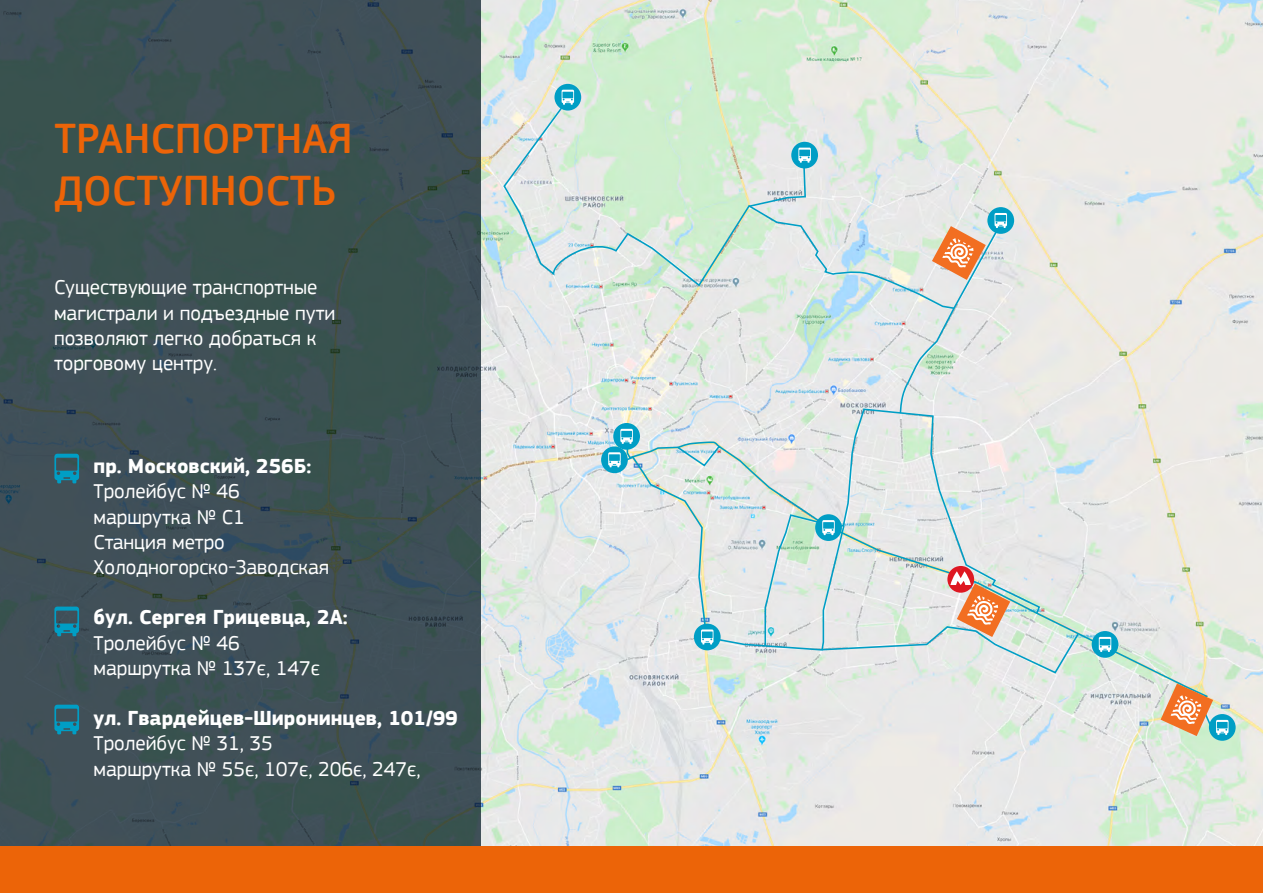
<style>
.page{position:relative;width:1263px;height:893px;background:#fff}
.page>*{position:absolute;margin:0;border:0;box-sizing:border-box;transform-origin:0 0}
.t1{font:500 43.5px/52.2px "PF Square Sans Pro";color:#ec6408}
.t2{font:21px/25.2px "PF Square Sans Pro";color:#fff}
.t3{font:700 21px "PF Square Sans Pro";color:#fff}
</style>
<div class="page">
<img style="left:480px;top:0;width:783px;height:847px">
<div style="left:0;top:0;width:480px;height:893px;background:#3d4f5a"></div>
<svg style="left:54px;top:454px;width:25px;height:29px"></svg>
<svg style="left:54px;top:607px;width:25px;height:29px"></svg>
<svg style="left:54px;top:705px;width:25px;height:29px"></svg>
<svg style="left:626px;top:440px;width:587px;height:289px;background:#e4e7e4"></svg>
<svg style="left:676px;top:441px;width:46px;height:8px"></svg>
<div style="left:613px;top:423px;width:27px;height:27px;background:#009ec5;border-radius:50%"></div>
<svg style="left:620px;top:429px;width:13px;height:15px"></svg>
<div style="left:601px;top:446px;width:27px;height:27px;background:#009ec5;border-radius:50%"></div>
<svg style="left:608px;top:452px;width:13px;height:15px"></svg>
<svg style="left:1092px;top:631px;width:26px;height:27px"></svg>
<svg style="left:1099px;top:637px;width:12px;height:15px"></svg>
<div style="left:1209px;top:714px;width:26px;height:27px;background:#009ec5;border-radius:50%"></div>
<svg style="left:1160px;top:683px;width:68px;height:53px;background:#d3b799"></svg>
<svg style="left:619px;top:455px;width:461px;height:220px;background:#e0e6e4"></svg>
<div style="left:694px;top:624px;width:27px;height:26px;background:#009ec5;border-radius:50%"></div>
<svg style="left:701px;top:629px;width:12px;height:15px"></svg>
<svg style="left:502px;top:95px;width:454px;height:215px;background:#d8e9db"></svg>
<svg style="left:554px;top:84px;width:27px;height:27px"></svg>
<svg style="left:562px;top:90px;width:12px;height:15px"></svg>
<svg style="left:791px;top:142px;width:27px;height:26px"></svg>
<div style="left:0;top:847px;width:1263px;height:46px;background:#ec6408"></div>
<svg style="left:747px;top:148px;width:294px;height:504px;background:#dde2df"></svg>
<h1 class="t1" style="left:55px;top:113px;width:300px">ТРАНСПОРТНАЯ<br>ДОСТУПНОСТЬ</h1>
<p class="t2" style="left:54px;top:275px;width:283px">Существующие транспортные магистрали и подъездные пути позволяют легко добраться к торговому центру.</p>
<p class="t3" style="left:94px;top:454px;width:219px">пр. Московский, 256Б:</p>
<p class="t2" style="left:94px;top:479px;width:237px">Тролейбус № 46 маршрутка № С1<br>Станция метро<br>Холодногорско-Заводская</p>
<p class="t3" style="left:94px;top:605px;width:255px">бул. Сергея Грицевца, 2А:</p>
<p class="t2" style="left:94px;top:630px;width:228px">Тролейбус № 46 маршрутка № 137є, 147є</p>
<p class="t3" style="left:94px;top:706px;width:366px">ул. Гвардейцев-Широнинцев, 101/99</p>
<p class="t2" style="left:94px;top:731px;width:328px">Тролейбус № 31, 35<br>маршрутка № 55є, 107є, 206є, 247є,</p>
</div>
